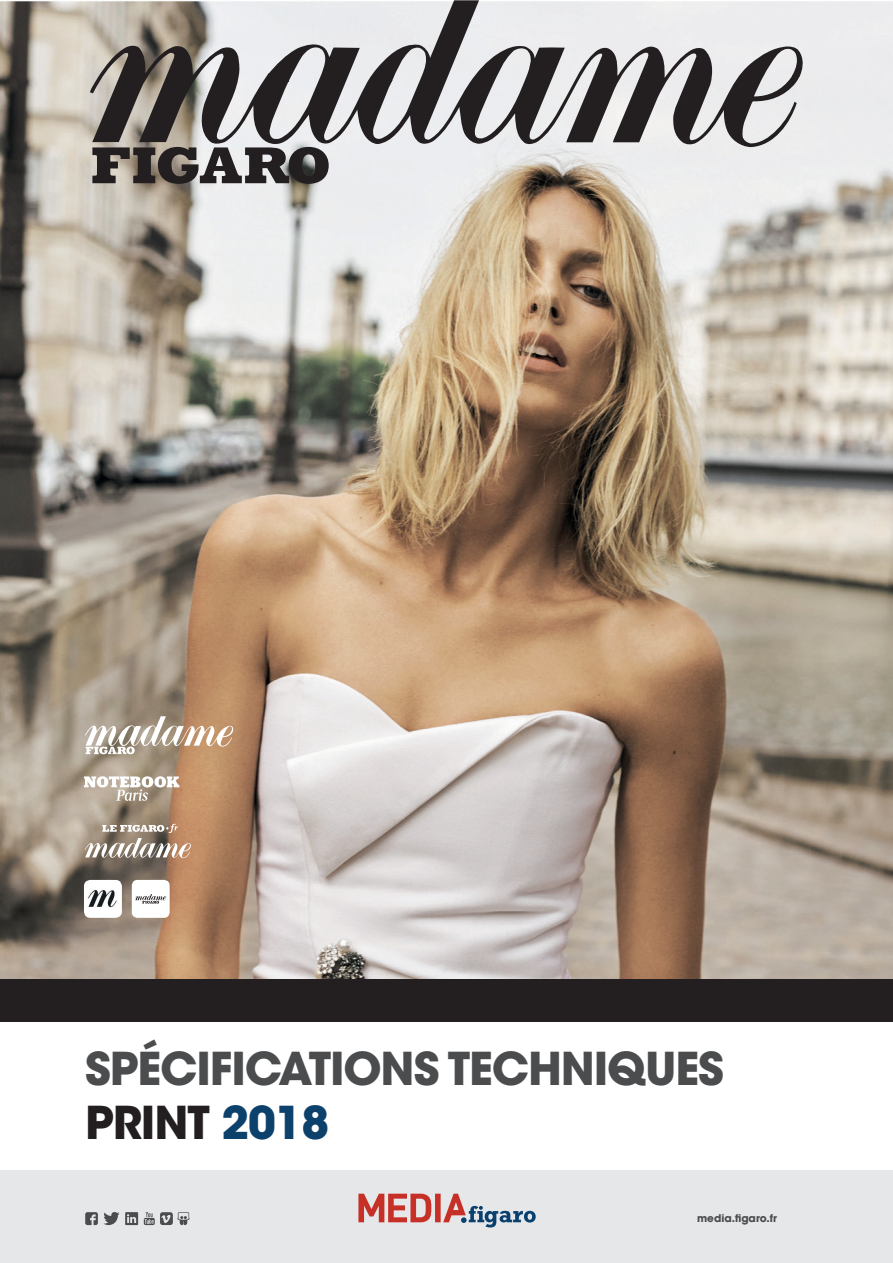
<style>
.page{position:relative;width:893px;height:1263px;background:#fff}
.page>*{position:absolute;margin:0;border:0;box-sizing:border-box;transform-origin:0 0}
.t1{font:700 67.5px "Avant Garde";letter-spacing:-.03em;color:#231f20}
.t2{font:700 45px/54px "ITC Avant Garde Std";letter-spacing:-.025em;color:#4b4c4d}
.t3{font:700 10.5px "Avant Garde";color:#4b4c4d}
.s1{color:#231f20}
.s2{color:#0c416c}
</style>
<div class="page">
<img style="left:0;top:1px;width:893px;height:978px">
<svg style="left:90px;top:0;width:714px;height:147px;background:#a7a5a5"></svg>
<svg style="left:92px;top:147px;width:237px;height:37px;background:#625e5c"></svg>
<img style="left:84px;top:880px;width:38px;height:38px">
<svg style="left:85px;top:716px;width:148px;height:38px"></svg>
<svg style="left:84px;top:776px;width:95px;height:25px"></svg>
<svg style="left:132px;top:880px;width:38px;height:38px"></svg>
<svg style="left:85px;top:824px;width:106px;height:34px"></svg>
<div style="left:0;top:979px;width:893px;height:42px;background:#231f20"></div>
<div style="left:0;top:1170px;width:893px;height:93px;background:#e6e7e9"></div>
<svg style="left:85px;top:1212px;width:53px;height:13px"></svg>
<svg style="left:144px;top:1212px;width:46px;height:14px"></svg>
<svg style="left:358px;top:1194px;width:178px;height:33px"></svg>
<p class="t2" style="left:85px;top:1041px;width:640px">SPÉCIFICATIONS TECHNIQUES<br><span class="s1">PRINT</span> <span class="s2">2018</span></p>
<p class="t1" style="left:79px;top:1036px;width:736px">TARIFS BRUTS <sup>(</sup><sup>€</sup><sup>HT)</sup> <span class="s2">2018</span></p>
<p class="t3" style="left:697px;top:1211px;width:82px">media.figaro.fr</p>
</div>
